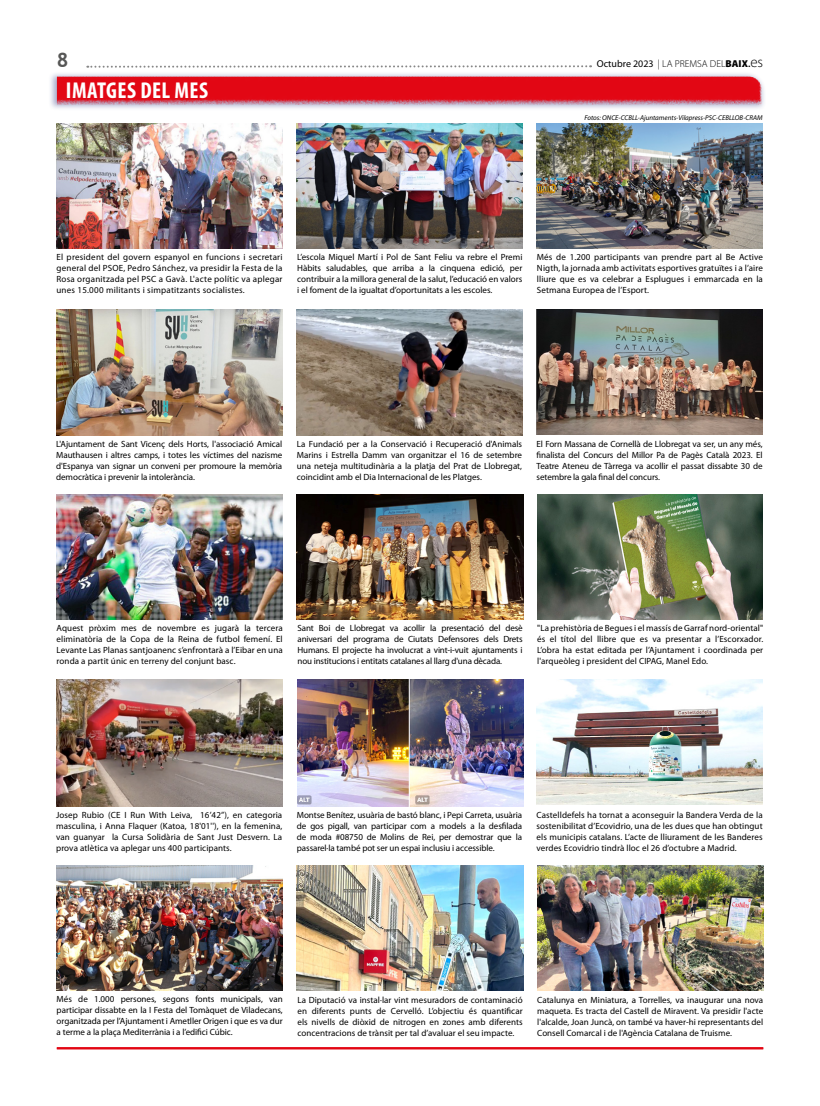
<style>
.page{position:relative;width:820px;height:1106px;background:#fff}
.page>*{position:absolute;margin:0;border:0;box-sizing:border-box;transform-origin:0 0}
.t1{font:700 condensed 23px "Myriad Pro";letter-spacing:.02em;color:#fff}
.t2{font:700 20px "Trebuchet MS";color:#575756}
.t3{font:300 10px "Myriad Pro";color:#000}
.t4{font:9px/11px "Myriad Pro";color:#000;text-align:justify}
.t5{font:italic 7px "Myriad Pro";color:#000}
.s1{font-weight:400}
.s2{font-weight:900}
.s3{font-weight:600}
.s4{font-size:15px}
</style>
<div class="page">
<svg style="left:87px;top:65px;width:504px;height:3px"></svg>
<div style="left:48px;top:71px;width:718px;height:40px;background:#283583;opacity:.4"></div>
<svg style="left:57px;top:77px;width:706px;height:28px;background:#dd1d2b"></svg>
<hr style="left:57px;top:1047px;width:706px;height:2px;background:#e30613">
<img style="left:56px;top:124px;width:226px;height:124px">
<img style="left:296px;top:124px;width:226px;height:124px">
<img style="left:536px;top:124px;width:226px;height:124px">
<img style="left:56px;top:309px;width:227px;height:126px">
<img style="left:296px;top:309px;width:226px;height:126px">
<img style="left:536px;top:309px;width:226px;height:126px">
<img style="left:57px;top:494px;width:226px;height:125px">
<img style="left:297px;top:494px;width:226px;height:125px">
<img style="left:537px;top:494px;width:225px;height:125px">
<img style="left:56px;top:679px;width:226px;height:127px">
<img style="left:297px;top:679px;width:226px;height:127px">
<img style="left:536px;top:679px;width:226px;height:126px">
<img style="left:57px;top:865px;width:226px;height:125px">
<img style="left:297px;top:865px;width:226px;height:125px">
<img style="left:537px;top:865px;width:226px;height:125px">
<h2 class="t2" style="left:57px;top:47px;width:13px">8</h2>
<p class="t3" style="left:596px;top:58px;width:168px"><span class="s1">Octubre 2023</span> | LA PREMSA DEL<span class="s2">BAIX</span><span class="s3">.</span><span class="s4">es</span></p>
<h1 class="t1" style="left:66px;top:77px;width:144px">IMATGES DEL MES</h1>
<p class="t5" style="left:584px;top:113px;width:180px">Fotos: ONCE-CCBLL-Ajuntaments-Vilapress-PSC-CEBLLOB-CRAM</p>
<p class="t4" style="left:56px;top:252px;width:227px">El president del govern espanyol en funcions i secretari general del PSOE, Pedro Sánchez, va presidir la Festa de la Rosa organitzada pel PSC a Gavà. L'acte polític va aplegar unes 15.000 militants i simpatitzants socialistes.</p>
<p class="t4" style="left:297px;top:252px;width:227px">L’escola Miquel Martí i Pol de Sant Feliu va rebre el Premi Hàbits saludables, que arriba a la cinquena edició, per contribuir a la millora general de la salut, l’educació en valors i el foment de la igualtat d’oportunitats a les escoles.</p>
<p class="t4" style="left:536px;top:252px;width:227px">Més de 1.200 participants van prendre part al Be Active Nigth, la jornada amb activitats esportives gratuïtes i a l’aire lliure que es va celebrar a Esplugues i emmarcada en la Setmana Europea de l’Esport.</p>
<p class="t4" style="left:56px;top:438px;width:227px">L'Ajuntament de Sant Vicenç dels Horts, l'associació Amical Mauthausen i altres camps, i totes les víctimes del nazisme d'Espanya van signar un conveni per promoure la memòria democràtica i prevenir la intolerància.</p>
<p class="t4" style="left:297px;top:438px;width:227px">La Fundació per a la Conservació i Recuperació d'Animals Marins i Estrella Damm van organitzar el 16 de setembre una neteja multitudinària a la platja del Prat de Llobregat, coincidint amb el Dia Internacional de les Platges.</p>
<p class="t4" style="left:536px;top:438px;width:227px">El Forn Massana de Cornellà de Llobregat va ser, un any més, finalista del Concurs del Millor Pa de Pagès Català 2023. El Teatre Ateneu de Tàrrega va acollir el passat dissabte 30 de setembre la gala final del concurs.</p>
<p class="t4" style="left:57px;top:622px;width:227px">Aquest pròxim mes de novembre es jugarà la tercera eliminatòria de la Copa de la Reina de futbol femení. El Levante Las Planas santjoanenc s’enfrontarà a l’Eibar en una ronda a partit únic en terreny del conjunt basc.</p>
<p class="t4" style="left:297px;top:622px;width:227px">Sant Boi de Llobregat va acollir la presentació del desè aniversari del programa de Ciutats Defensores dels Drets Humans. El projecte ha involucrat a vint-i-vuit ajuntaments i nou institucions i entitats catalanes al llarg d'una dècada.</p>
<p class="t4" style="left:537px;top:622px;width:227px">"La prehistòria de Begues i el massís de Garraf nord-oriental" és el títol del llibre que es va presentar a l’Escorxador.<br>L’obra ha estat editada per l’Ajuntament i coordinada per l'arqueòleg i president del CIPAG, Manel Edo.</p>
<p class="t4" style="left:56px;top:809px;width:227px">Josep Rubio (CE I Run With Leiva, 16’42’’), en categoria masculina, i Anna Flaquer (Katoa, 18'01''), en la femenina, van guanyar la Cursa Solidària de Sant Just Desvern. La prova atlètica va aplegar uns 400 participants.</p>
<p class="t4" style="left:297px;top:809px;width:226px">Montse Benítez, usuària de bastó blanc, i Pepi Carreta, usuària de gos pigall, van participar com a models a la desfilada de moda #08750 de Molins de Rei, per demostrar que la passarel·la també pot ser un espai inclusiu i accessible.</p>
<p class="t4" style="left:536px;top:809px;width:227px">Castelldefels ha tornat a aconseguir la Bandera Verda de la sostenibilitat d’Ecovidrio, una de les dues que han obtingut els municipis catalans. L’acte de lliurament de les Banderes verdes Ecovidrio tindrà lloc el 26 d’octubre a Madrid.</p>
<p class="t4" style="left:57px;top:993px;width:227px">Més de 1.000 persones, segons fonts municipals, van participar dissabte en la I Festa del Tomàquet de Viladecans, organitzada per l’Ajuntament i Ametller Origen i que es va dur a terme a la plaça Mediterrània i a l’edifici Cúbic.</p>
<p class="t4" style="left:297px;top:994px;width:227px">La Diputació va instal·lar vint mesuradors de contaminació en diferents punts de Cervelló. L’objectiu és quantificar els nivells de diòxid de nitrogen en zones amb diferents concentracions de trànsit per tal d’avaluar el seu impacte.</p>
<p class="t4" style="left:537px;top:994px;width:227px">Catalunya en Miniatura, a Torrelles, va inaugurar una nova maqueta. Es tracta del Castell de Miravent. Va presidir l'acte l'alcalde, Joan Juncà, on també va haver-hi representants del Consell Comarcal i de l'Agència Catalana de Truisme.</p>
</div>
